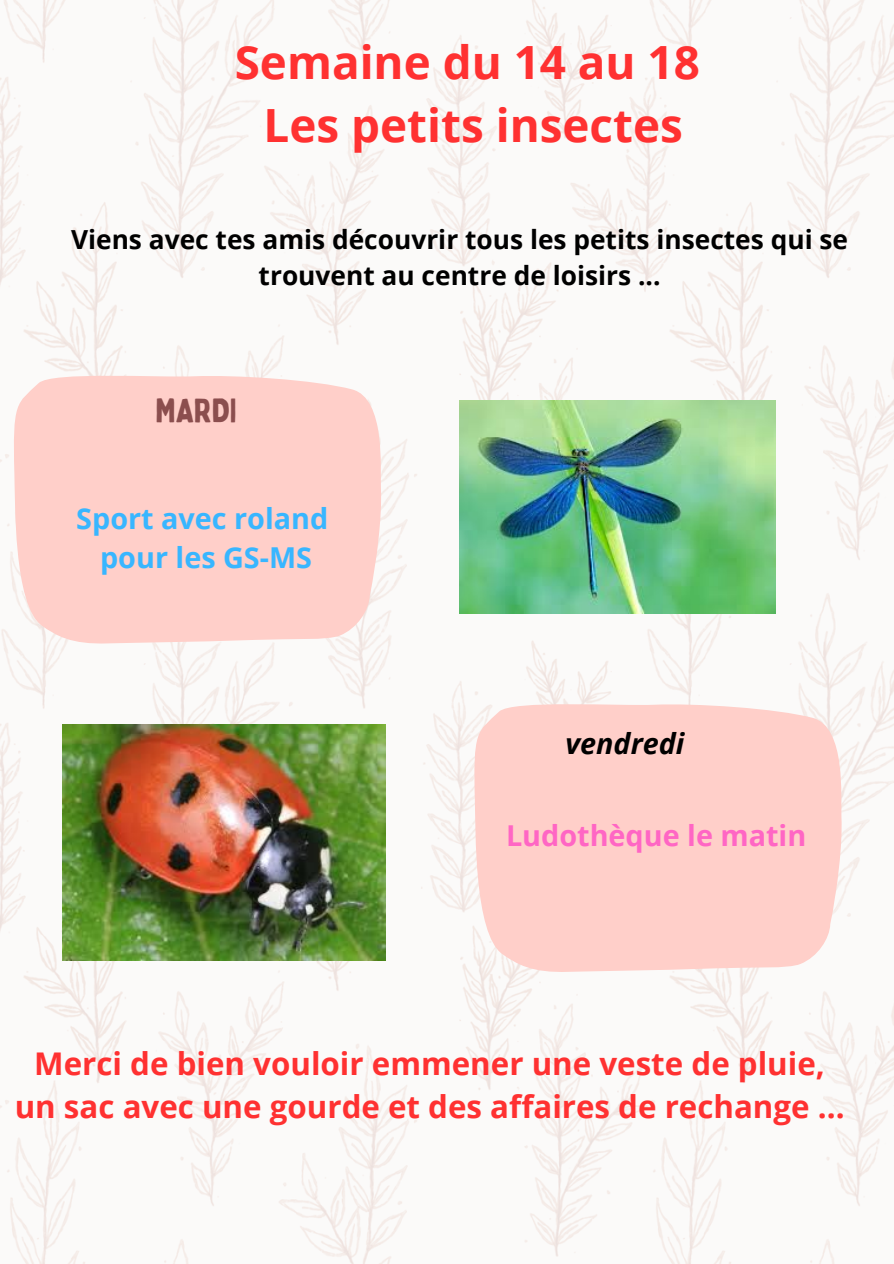
<style>
.page{position:relative;width:894px;height:1264px;background:#fff}
.page>*{position:absolute;margin:0;border:0;box-sizing:border-box;transform-origin:0 0}
.t1{font:700 45.75px/63px "Open Sans";color:#ff3131;text-align:center}
.t2{font:33px "Bobby Jones";color:#8b4e4e}
.t3{font:700 31.2px/43.3px "Open Sans";color:#ff3131;text-align:center}
.t4{font:700 28.8px "Open Sans";color:#38b6ff}
.t5{font:700 28.8px "Open Sans";color:#ff66c4}
.t6{font:italic 700 28.8px "Open Sans";color:#000}
.t7{font:700 26.25px/36px "Open Sans";color:#000;text-align:center}
</style>
<div class="page">
<img style="left:0;top:0;width:893px;height:1263px">
<svg style="left:12px;top:371px;width:374px;height:273px;background:#fed3cd"></svg>
<svg style="left:472px;top:699px;width:374px;height:274px;background:#fed3cd"></svg>
<img style="left:63px;top:724px;width:323px;height:236px">
<img style="left:459px;top:400px;width:316px;height:213px">
<p class="t1" style="left:235px;top:30px;width:466px">Semaine du 14 au 18<br>Les petits insectes</p>
<p class="t7" style="left:71px;top:221px;width:778px">Viens avec tes amis découvrir tous les petits insectes qui se trouvent au centre de loisirs ...</p>
<h1 class="t2" style="left:155px;top:390px;width:82px">MARDI</h1>
<h2 class="t4" style="left:76px;top:498px;width:253px">Sport avec roland</h2>
<p class="t4" style="left:100px;top:537px;width:213px">pour les GS-MS</p>
<p class="t6" style="left:565px;top:723px;width:120px">vendredi</p>
<p class="t5" style="left:506px;top:815px;width:302px">Ludothèque le matin</p>
<p class="t3" style="left:15px;top:1041px;width:831px">Merci de bien vouloir emmener une veste de pluie, un sac avec une gourde et des affaires de rechange ...</p>
</div>
